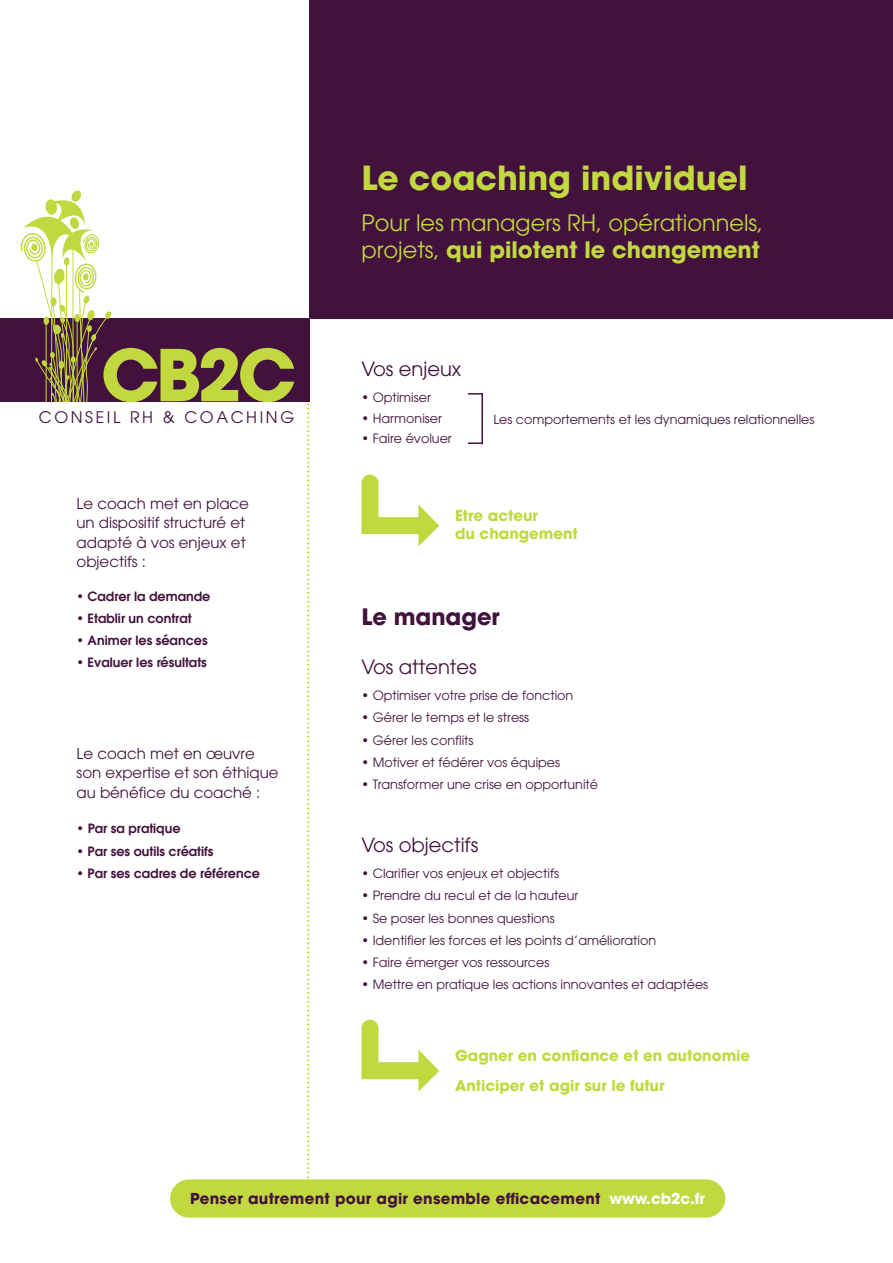
<style>
.page{position:relative;width:893px;height:1263px;background:#fff}
.page>*{position:absolute;margin:0;border:0;box-sizing:border-box;transform-origin:0 0}
.t1{font:700 70.8px "Avant Garde LT";color:#c2d83f}
.t2{font:700 33px "Avant Garde LT";color:#c2d83f}
.t3{font:22.5px/27px "Avant Garde LT";color:#c2d83f}
.t4{font:700 22.5px "Avant Garde LT";color:#42123d}
.t5{font:19.5px "Avant Garde LT";color:#42123d}
.t6{font:15.9px "Avant Garde LT";letter-spacing:.165em;color:#42123d}
.t7{font:15px/19.5px "Avant Garde LT";color:#42123d}
.t8{font:700 15px/18px "Avant Garde LT";color:#c2d83f}
.t9{font:700 15px "Avant Garde LT";letter-spacing:.02em;color:#42123d}
.t10{font:12.75px "Avant Garde LT";color:#42123d}
.t11{font:600 12.75px "Avant Garde LT";color:#42123d}
.s1{font-weight:700}
.s2{color:#fff}
</style>
<div class="page">
<svg style="left:307px;top:401px;width:2px;height:778px"></svg>
<div style="left:309px;top:0;width:584px;height:319px;background:#42123d"></div>
<div style="left:0;top:318px;width:309px;height:83px;background:#42123d"></div>
<svg style="left:20px;top:190px;width:91px;height:211px"></svg>
<hr style="left:481px;top:393px;width:2px;height:51px;background:#42123d">
<svg style="left:468px;top:393px;width:15px;height:2px"></svg>
<svg style="left:468px;top:442px;width:14px;height:2px"></svg>
<svg style="left:361px;top:474px;width:78px;height:72px"></svg>
<svg style="left:361px;top:1020px;width:78px;height:72px"></svg>
<div style="left:170px;top:1179px;width:555px;height:38px;background:#c2d83f;border-radius:19px"></div>
<h1 class="t1" style="left:101px;top:349px;width:197px">CB2C</h1>
<p class="t6" style="left:39px;top:412px;width:257px">CONSEIL RH &amp; COACHING</p>
<p class="t7" style="left:77px;top:495px;width:174px">Le coach met en place un dispositif structuré et adapté à vos enjeux et objectifs :</p>
<p class="t11" style="left:77px;top:591px;width:135px">• Cadrer la demande</p>
<p class="t11" style="left:77px;top:613px;width:117px">• Etablir un contrat</p>
<p class="t11" style="left:77px;top:636px;width:133px">• Animer les séances</p>
<p class="t11" style="left:77px;top:658px;width:132px">• Evaluer les résultats</p>
<p class="t7" style="left:77px;top:745px;width:203px">Le coach met en œuvre son expertise et son éthique au bénéfice du coaché :</p>
<p class="t11" style="left:77px;top:824px;width:105px">• Par sa pratique</p>
<p class="t11" style="left:77px;top:846px;width:138px">• Par ses outils créatifs</p>
<p class="t11" style="left:77px;top:868px;width:185px">• Par ses cadres de référence</p>
<h2 class="t2" style="left:361px;top:166px;width:387px">Le coaching individuel</h2>
<h3 class="t3" style="left:361px;top:211px;width:404px">Pour les managers RH, opérationnels, projets, <span class="s1">qui pilotent le changement</span></h3>
<h3 class="t5" style="left:361px;top:361px;width:101px">Vos enjeux</h3>
<p class="t10" style="left:361px;top:393px;width:71px">• Optimiser</p>
<p class="t10" style="left:361px;top:413px;width:82px">• Harmoniser</p>
<p class="t10" style="left:361px;top:433px;width:92px">• Faire évoluer</p>
<p class="t10" style="left:493px;top:415px;width:323px">Les comportements et les dynamiques relationnelles</p>
<p class="t8" style="left:455px;top:508px;width:124px">Etre acteur<br>du changement</p>
<h3 class="t4" style="left:361px;top:608px;width:140px">Le manager</h3>
<h3 class="t5" style="left:361px;top:659px;width:117px">Vos attentes</h3>
<p class="t10" style="left:361px;top:691px;width:213px">• Optimiser votre prise de fonction</p>
<p class="t10" style="left:361px;top:713px;width:169px">• Gérer le temps et le stress</p>
<p class="t10" style="left:361px;top:735px;width:114px">• Gérer les conflits</p>
<p class="t10" style="left:361px;top:757px;width:200px">• Motiver et fédérer vos équipes</p>
<p class="t10" style="left:361px;top:780px;width:238px">• Transformer une crise en opportunité</p>
<h3 class="t5" style="left:361px;top:837px;width:118px">Vos objectifs</h3>
<p class="t10" style="left:361px;top:869px;width:199px">• Clarifier vos enjeux et objectifs</p>
<p class="t10" style="left:361px;top:891px;width:218px">• Prendre du recul et de la hauteur</p>
<p class="t10" style="left:361px;top:913px;width:195px">• Se poser les bonnes questions</p>
<p class="t10" style="left:361px;top:935px;width:296px">• Identifier les forces et les points d’amélioration</p>
<p class="t10" style="left:361px;top:958px;width:189px">• Faire émerger vos ressources</p>
<p class="t10" style="left:361px;top:980px;width:348px">• Mettre en pratique les actions innovantes et adaptées</p>
<p class="t8" style="left:455px;top:1041px;width:297px;line-height:30.8px">Gagner en confiance et en autonomie<br>Anticiper et agir sur le futur</p>
<p class="t9" style="left:190px;top:1192px;width:516px">Penser autrement pour agir ensemble efficacement <span class="s2">www.cb2c.fr</span></p>
</div>
